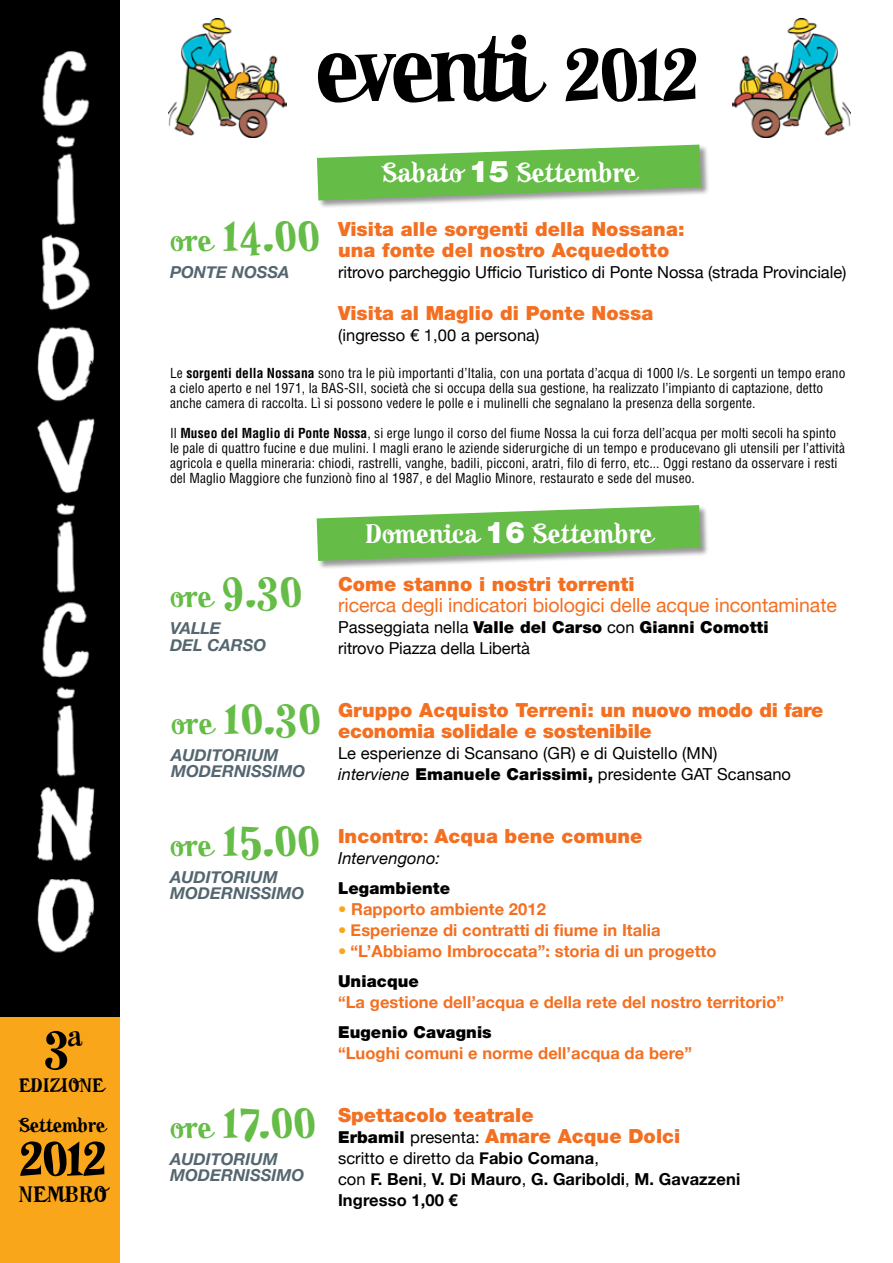
<style>
.page{position:relative;width:893px;height:1263px;background:#fff}
.page>*{position:absolute;margin:0;border:0;box-sizing:border-box;transform-origin:0 0}
.t1{font:95.1px "F2 F Madzine Script";color:#000}
.t2{font:54.75px "F2 F Madzine Script";color:#000}
.t3{font:48px "F2 F Madzine Script";letter-spacing:.01em;color:#65bc46}
.t4{font:27px "F2 F Madzine Script";letter-spacing:.01em;color:#fff}
.t5{font:22.5px "F2 F Madzine Script";letter-spacing:.025em;color:#000}
.t6{font:19.65px "F2 F Madzine Script";letter-spacing:.01em;color:#000}
.t7{font:900 19.5px/21px "Helvetica Neue LT";letter-spacing:.005em;color:#f36f21}
.t8{font:19.5px "Helvetica Neue";letter-spacing:-.005em;color:#f36f21}
.t9{font:16.5px/21px "Helvetica Neue";letter-spacing:-.005em;color:#000}
.t10{font:700 16.5px "Helvetica Neue";letter-spacing:.005em;color:#f36f21}
.t11{font:italic 700 16.5px/16.5px "Helvetica Neue";color:#546670}
.t12{font:700 16.5px/21px "Helvetica Neue";letter-spacing:.005em;color:#000}
.t13{font:900 16.5px "Helvetica Neue LT";letter-spacing:.005em;color:#000}
.t14{font:italic 16.5px "Helvetica Neue";letter-spacing:.005em;color:#000}
.t15{font:condensed 13.5px/15px "Helvetica LT";letter-spacing:.005em;color:#000}
.s1{font-size:42px}
.s2{font-size:84.6px}
.s3{font-size:30px}
.s4{font-family:"Helvetica Neue LT";font-weight:900;font-size:30px}
.s5{font-weight:700}
.s6{font-family:"Helvetica Neue";font-weight:400}
.s7{font-style:italic}
.s8{font-family:"Helvetica Neue LT";font-weight:900}
.s9{font-family:"Helvetica Neue";font-weight:700}
.s10{font-family:"Codex LT";font-weight:400;color:#faa61a}
.s11{font-size:16.5px;color:#000}
.s12{font-family:"Helvetica Neue";font-weight:400;font-size:16.5px;color:#000}
.s13{font-weight:400}
</style>
<div class="page">
<img style="left:0;top:0;width:119px;height:1004px">
<img style="left:169px;top:19px;width:118px;height:119px">
<img style="left:733px;top:19px;width:117px;height:119px">
<div style="left:0;top:1010px;width:119px;height:253px;background:#faa61a"></div>
<div style="left:0;top:1004px;width:119px;height:12px;background:#000"></div>
<div style="left:317px;top:144px;width:393px;height:65px;background:#000;opacity:.4"></div>
<svg style="left:317px;top:145px;width:384px;height:55px;background:#81c469"></svg>
<div style="left:316px;top:505px;width:394px;height:65px;background:#000;opacity:.4"></div>
<svg style="left:317px;top:505px;width:384px;height:56px;background:#83c56b"></svg>
<h2 class="t2" style="left:44px;top:1011px;width:40px">3<span class="s1">ª</span></h2>
<h3 class="t6" style="left:19px;top:1073px;width:87px">edizione</h3>
<h3 class="t6" style="left:19px;top:1113px;width:90px">Settembre</h3>
<h2 class="t2" style="left:19px;top:1122px;width:91px">2012</h2>
<h3 class="t5" style="left:19px;top:1180px;width:90px">nembro</h3>
<h1 class="t1" style="left:316px;top:8px;width:387px">eventi <span class="s2">2012</span></h1>
<h3 class="t3" style="left:170px;top:204px;width:151px"><span class="s3">ore</span> 14.00</h3>
<p class="t11" style="left:170px;top:264px;width:121px">PONTE NOSSA</p>
<h3 class="t4" style="left:382px;top:155px;width:259px">sabato <span class="s4">15</span> settembre</h3>
<h3 class="t7" style="left:338px;top:218px;width:348px">Visita alle sorgenti della Nossana: una fonte del nostro Acquedotto</h3>
<p class="t9" style="left:338px;top:260px;width:510px">ritrovo parcheggio Ufficio Turistico di Ponte Nossa (strada Provinciale)</p>
<h3 class="t7" style="left:338px;top:302px;width:317px">Visita al Maglio di Ponte Nossa</h3>
<p class="t9" style="left:338px;top:323px;width:203px">(ingresso € 1,00 a persona)</p>
<p class="t15" style="left:170px;top:366px;width:677px">Le <span class="s5">sorgenti della Nossana</span> sono tra le più importanti d’Italia, con una portata d’acqua di 1000 l/s. Le sorgenti un tempo erano a cielo aperto e nel 1971, la BAS-SII, società che si occupa della sua gestione, ha realizzato l’impianto di captazione, detto anche camera di raccolta. Lì si possono vedere le polle e i mulinelli che segnalano la presenza della sorgente.</p>
<p class="t15" style="left:170px;top:426px;width:676px">Il <span class="s5">Museo del Maglio di Ponte Nossa</span>, si erge lungo il corso del fiume Nossa la cui forza dell’acqua per molti secoli ha spinto le pale di quattro fucine e due mulini. I magli erano le aziende siderurgiche di un tempo e producevano gli utensili per l’attività agricola e quella mineraria: chiodi, rastrelli, vanghe, badili, picconi, aratri, filo di ferro, etc... Oggi restano da osservare i resti del Maglio Maggiore che funzionò fino al 1987, e del Maglio Minore, restaurato e sede del museo.</p>
<h3 class="t3" style="left:170px;top:560px;width:134px"><span class="s3">ore</span> 9.30</h3>
<p class="t11" style="left:170px;top:620px;width:98px">VALLE<br>DEL CARSO</p>
<h3 class="t4" style="left:365px;top:516px;width:292px">Domenica <span class="s4">16</span> settembre</h3>
<h3 class="t7" style="left:338px;top:574px;width:298px">Come stanno i nostri torrenti</h3>
<h3 class="t8" style="left:338px;top:589px;width:500px">ricerca degli indicatori biologici delle acque incontaminate</h3>
<p class="t13" style="left:338px;top:618px;width:432px"><span class="s6">Passeggiata nella</span> Valle del Carso <span class="s6">con</span> Gianni Comotti</p>
<p class="t9" style="left:338px;top:637px;width:194px">ritrovo Piazza della Libertà</p>
<h3 class="t3" style="left:171px;top:686px;width:151px"><span class="s3">ore</span> 10.30</h3>
<p class="t11" style="left:171px;top:746px;width:53px">AUDITOR</p>
<p class="t11" style="left:171px;top:746px;width:134px;text-indent:75px">IUM<br>MODERNISSIMO</p>
<h3 class="t3" style="left:170px;top:809px;width:151px"><span class="s3">ore</span> 15.00</h3>
<p class="t11" style="left:170px;top:868px;width:53px">AUDITOR</p>
<p class="t11" style="left:170px;top:868px;width:134px;text-indent:75px">IUM<br>MODERNISSIMO</p>
<h3 class="t3" style="left:170px;top:1090px;width:147px"><span class="s3">ore</span> 17.00</h3>
<p class="t11" style="left:170px;top:1150px;width:53px">AUDITOR</p>
<p class="t11" style="left:170px;top:1150px;width:134px;text-indent:75px">IUM<br>MODERNISSIMO</p>
<h3 class="t7" style="left:338px;top:700px;width:487px">Gruppo Acquisto Terreni: un nuovo modo di fare economia solidale e sostenibile</h3>
<p class="t9" style="left:338px;top:742px;width:455px">Le esperienze di Scansano (GR) e di Quistello (MN) <span class="s7">interviene</span> <span class="s8">Emanuele Carissimi,</span> presidente GAT Scansano</p>
<h3 class="t7" style="left:338px;top:826px;width:306px">Incontro<span class="s9">:</span> Acqua bene comune</h3>
<p class="t14" style="left:338px;top:845px;width:104px">Intervengono:</p>
<p class="t13" style="left:338px;top:879px;width:114px">Legambiente</p>
<p class="t10" style="left:338px;top:894px;width:209px"><span class="s10">•</span> Rapporto ambiente 2012</p>
<p class="t10" style="left:338px;top:915px;width:324px"><span class="s10">•</span> Esperienze di contratti di fiume in Italia</p>
<p class="t10" style="left:338px;top:936px;width:380px"><span class="s10">•</span> “L’Abbiamo Imbroccata”: storia di un progetto</p>
<p class="t13" style="left:338px;top:972px;width:82px">Uniacque</p>
<p class="t10" style="left:338px;top:987px;width:448px">“La gestione dell’acqua e della rete del nostro territorio”</p>
<p class="t13" style="left:338px;top:1023px;width:155px">Eugenio Cavagnis</p>
<p class="t10" style="left:338px;top:1038px;width:356px">“Luoghi comuni e norme dell’acqua da bere”</p>
<h3 class="t7" style="left:338px;top:1105px;width:344px">Spettacolo teatrale<br><span class="s11">Erbamil</span> <span class="s12">presenta:</span> Amare Acque Dolci</h3>
<p class="t12" style="left:338px;top:1147px;width:404px"><span class="s13">scritto e diretto da</span> Fabio Comana<span class="s13">,<br>con</span> F. Beni<span class="s13">,</span> V. Di Mauro<span class="s13">,</span> G. Gariboldi<span class="s13">,</span> M. Gavazzeni<br>Ingresso 1,00 €</p>
</div>
